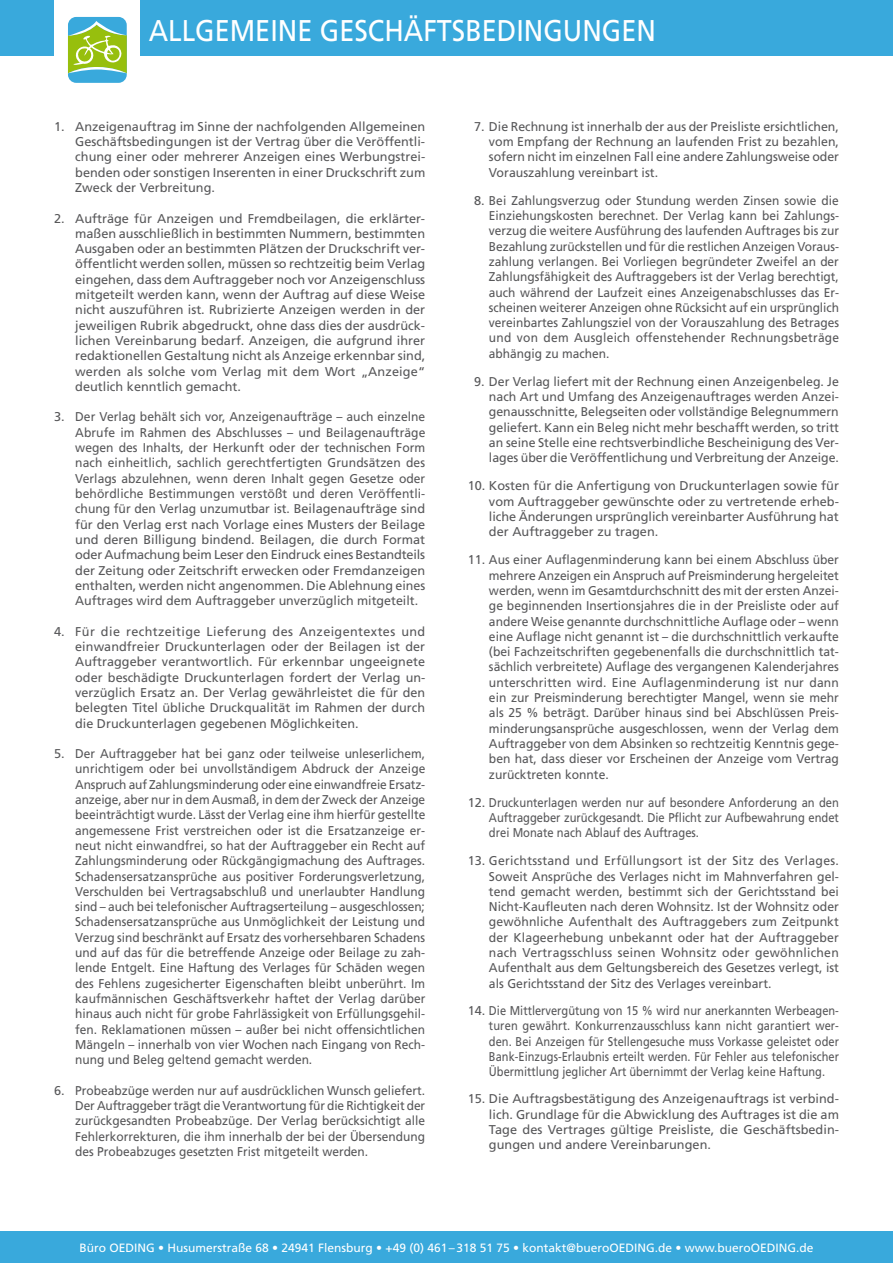
<style>
.page{position:relative;width:893px;height:1263px;background:#fff}
.page>*{position:absolute;margin:0;border:0;box-sizing:border-box;transform-origin:0 0}
.t1{font:30px "Frutiger";color:#fff;scale:.9 1}
.t2{font:12.75px/15.3px "Frutiger";color:#58585a;text-align:justify}
.t3{font:12px "Frutiger";color:#fff}
</style>
<div class="page">
<div style="left:0;top:0;width:893px;height:56px;background:#39a9dc"></div>
<div style="left:54px;top:0;width:86px;height:85px;background:#fff"></div>
<div style="left:68px;top:17px;width:59px;height:66px;background:#39a9dc;border-radius:8px"></div>
<svg style="left:68px;top:21px;width:59px;height:52px"></svg>
<div style="left:0;top:1231px;width:893px;height:32px;background:#39a9dc"></div>
<h1 class="t1" style="left:149px;top:13px;width:565px">ALLGEMEINE GESCHÄFTSBEDINGUNGEN</h1>
<p class="t2" style="left:75px;top:119px;width:352px;text-indent:-21px">1. Anzeigenauftrag im Sinne der nachfolgenden Allgemeinen Geschäftsbedingungen ist der Vertrag über die Veröffentli&shy;chung einer oder mehrerer Anzeigen eines Werbungstrei&shy;benden oder sonstigen Inserenten in einer Druckschrift zum Zweck der Verbreitung.</p>
<p class="t2" style="left:75px;top:210px;width:352px;text-indent:-21px">2. Aufträge für Anzeigen und Fremdbeilagen, die erklärter&shy;maßen ausschließlich in bestimmten Nummern, bestimmten Ausgaben oder an bestimmten Plätzen der Druckschrift ver&shy;öffentlicht werden sollen, müssen so rechtzeitig beim Verlag eingehen, dass dem Auftraggeber noch vor Anzeigenschluss mitgeteilt werden kann, wenn der Auftrag auf diese Weise nicht auszuführen ist. Rubrizierte Anzeigen werden in der jeweiligen Rubrik abgedruckt, ohne dass dies der ausdrück&shy;lichen Vereinbarung bedarf. Anzeigen, die aufgrund ihrer redaktionellen Gestaltung nicht als Anzeige erkennbar sind, werden als solche vom Verlag mit dem Wort „Anzeige“ deutlich kenntlich gemacht.</p>
<p class="t2" style="left:75px;top:409px;width:352px;text-indent:-21px">3. Der Verlag behält sich vor, Anzeigenaufträge – auch einzelne Abrufe im Rahmen des Abschlusses – und Beilagenaufträge wegen des Inhalts, der Herkunft oder der technischen Form nach einheitlich, sachlich gerechtfertigten Grundsätzen des Verlags abzulehnen, wenn deren Inhalt gegen Gesetze oder behördliche Bestimmungen verstößt und deren Veröffentli&shy;chung für den Verlag unzumutbar ist. Beilagenaufträge sind für den Verlag erst nach Vorlage eines Musters der Beilage und deren Billigung bindend. Beilagen, die durch Format oder Aufmachung beim Leser den Eindruck eines Bestandteils der Zeitung oder Zeitschrift erwecken oder Fremdanzeigen enthalten, werden nicht angenommen. Die Ablehnung eines Auftrages wird dem Auftraggeber unverzüglich mitgeteilt.</p>
<p class="t2" style="left:75px;top:623px;width:352px;text-indent:-21px">4. Für die rechtzeitige Lieferung des Anzeigentextes und einwandfreier Druckunterlagen oder der Beilagen ist der Auftraggeber verantwortlich. Für erkennbar ungeeignete oder beschädigte Druckunterlagen fordert der Verlag un&shy;verzüglich Ersatz an. Der Verlag gewährleistet die für den belegten Titel übliche Druckqualität im Rahmen der durch die Druckunterlagen gegebenen Möglichkeiten.</p>
<p class="t2" style="left:75px;top:746px;width:352px;text-indent:-21px">5. Der Auftraggeber hat bei ganz oder teilweise unleserlichem, unrichtigem oder bei unvollständigem Abdruck der Anzeige Anspruch auf Zahlungsminderung oder eine einwandfreie Ersatz&shy;anzeige, aber nur in dem Ausmaß, in dem der Zweck der Anzeige beeinträchtigt wurde. Lässt der Verlag eine ihm hierfür gestellte angemessene Frist verstreichen oder ist die Ersatzanzeige er&shy;neut nicht einwandfrei, so hat der Auftraggeber ein Recht auf Zahlungsminderung oder Rückgängigmachung des Auftrages.<br>Schadensersatzansprüche aus positiver Forderungsverletzung, Verschulden bei Vertragsabschluß und unerlaubter Handlung sind – auch bei telefonischer Auftragserteilung – ausgeschlossen; Schadensersatzansprüche aus Unmöglichkeit der Leistung und Verzug sind beschränkt auf Ersatz des vorhersehbaren Schadens und auf das für die betreffende Anzeige oder Beilage zu zah&shy;lende Entgelt. Eine Haftung des Verlages für Schäden wegen des Fehlens zugesicherter Eigenschaften bleibt unberührt. Im kaufmännischen Geschäftsverkehr haftet der Verlag darüber hinaus auch nicht für grobe Fahrlässigkeit von Erfüllungsgehil&shy;fen. Reklamationen müssen – außer bei nicht offensichtlichen Mängeln – innerhalb von vier Wochen nach Eingang von Rech&shy;nung und Beleg geltend gemacht werden.</p>
<p class="t2" style="left:75px;top:1082px;width:351px;text-indent:-21px">6. Probeabzüge werden nur auf ausdrücklichen Wunsch geliefert.<br>Der Auftraggeber trägt die Verantwortung für die Richtigkeit der zurückgesandten Probeabzüge. Der Verlag berücksichtigt alle Fehlerkorrekturen, die ihm innerhalb der bei der Übersendung des Probeabzuges gesetzten Frist mitgeteilt werden.</p>
<p class="t2" style="left:489px;top:119px;width:352px;text-indent:-15px">7. Die Rechnung ist innerhalb der aus der Preisliste ersichtlichen, vom Empfang der Rechnung an laufenden Frist zu bezahlen, sofern nicht im einzelnen Fall eine andere Zahlungsweise oder Vorauszahlung vereinbart ist.</p>
<p class="t2" style="left:489px;top:192px;width:352px;text-indent:-15px">8. Bei Zahlungsverzug oder Stundung werden Zinsen sowie die Einziehungskosten berechnet. Der Verlag kann bei Zahlungs&shy;verzug die weitere Ausführung des laufenden Auftrages bis zur Bezahlung zurückstellen und für die restlichen Anzeigen Voraus&shy;zahlung verlangen. Bei Vorliegen begründeter Zweifel an der Zahlungsfähigkeit des Auftraggebers ist der Verlag berechtigt, auch während der Laufzeit eines Anzeigenabschlusses das Er&shy;scheinen weiterer Anzeigen ohne Rücksicht auf ein ursprünglich vereinbartes Zahlungsziel von der Vorauszahlung des Betrages und von dem Ausgleich offenstehender Rechnungsbeträge abhängig zu machen.</p>
<p class="t2" style="left:489px;top:374px;width:351px;text-indent:-15px">9. Der Verlag liefert mit der Rechnung einen Anzeigenbeleg. Je nach Art und Umfang des Anzeigenauftrages werden Anzei&shy;genausschnitte, Belegseiten oder vollständige Belegnummern geliefert. Kann ein Beleg nicht mehr beschafft werden, so tritt an seine Stelle eine rechtsverbindliche Bescheinigung des Ver&shy;lages über die Veröffentlichung und Verbreitung der Anzeige.</p>
<p class="t2" style="left:489px;top:478px;width:352px;text-indent:-21px">10. Kosten für die Anfertigung von Druckunterlagen sowie für vom Auftraggeber gewünschte oder zu vertretende erheb&shy;liche Änderungen ursprünglich vereinbarter Ausführung hat der Auftraggeber zu tragen.</p>
<p class="t2" style="left:489px;top:552px;width:352px;text-indent:-21px">11. Aus einer Auflagenminderung kann bei einem Abschluss über mehrere Anzeigen ein Anspruch auf Preisminderung hergeleitet werden, wenn im Gesamtdurchschnitt des mit der ersten Anzei&shy;ge beginnenden Insertionsjahres die in der Preisliste oder auf andere Weise genannte durchschnittliche Auflage oder – wenn eine Auflage nicht genannt ist – die durchschnittlich verkaufte (bei Fachzeitschriften gegebenenfalls die durchschnittlich tat&shy;sächlich verbreitete) Auflage des vergangenen Kalenderjahres unterschritten wird. Eine Auflagenminderung ist nur dann ein zur Preisminderung berechtigter Mangel, wenn sie mehr als 25 % beträgt. Darüber hinaus sind bei Abschlüssen Preis&shy;minderungsansprüche ausgeschlossen, wenn der Verlag dem Auftraggeber von dem Absinken so rechtzeitig Kenntnis gege&shy;ben hat, dass dieser vor Erscheinen der Anzeige vom Vertrag zurücktreten konnte.</p>
<p class="t2" style="left:489px;top:794px;width:351px;text-indent:-21px">12. Druckunterlagen werden nur auf besondere Anforderung an den Auftraggeber zurückgesandt. Die Pflicht zur Aufbewahrung endet drei Monate nach Ablauf des Auftrages.</p>
<p class="t2" style="left:489px;top:853px;width:351px;text-indent:-21px">13. Gerichtsstand und Erfüllungsort ist der Sitz des Verlages.<br>Soweit Ansprüche des Verlages nicht im Mahnverfahren gel&shy;tend gemacht werden, bestimmt sich der Gerichtsstand bei Nicht-Kaufleuten nach deren Wohnsitz. Ist der Wohnsitz oder gewöhnliche Aufenthalt des Auftraggebers zum Zeitpunkt der Klageerhebung unbekannt oder hat der Auftraggeber nach Vertragsschluss seinen Wohnsitz oder gewöhnlichen Aufenthalt aus dem Geltungsbereich des Gesetzes verlegt, ist als Gerichtsstand der Sitz des Verlages vereinbart.</p>
<p class="t2" style="left:489px;top:1003px;width:352px;text-indent:-21px">14. Die Mittlervergütung von 15 % wird nur anerkannten Werbeagen&shy;turen gewährt. Konkurrenzausschluss kann nicht garantiert wer&shy;den. Bei Anzeigen für Stellengesuche muss Vorkasse geleistet oder Bank-Einzugs-Erlaubnis erteilt werden. Für Fehler aus telefonischer Übermittlung jeglicher Art übernimmt der Verlag keine Haftung.</p>
<p class="t2" style="left:489px;top:1091px;width:352px;text-indent:-21px">15. Die Auftragsbestätigung des Anzeigenauftrags ist verbind&shy;lich. Grundlage für die Abwicklung des Auftrages ist die am Tage des Vertrages gültige Preisliste, die Geschäftsbedin&shy;gungen und andere Vereinbarungen.</p>
<p class="t3" style="left:79px;top:1240px;width:736px">Büro OEDING • Husumerstraße 68 • 24941 Flensburg • +49 (0) 461–318 51 75 • kontakt@bueroOEDING.de • www.bueroOEDING.de</p>
</div>
